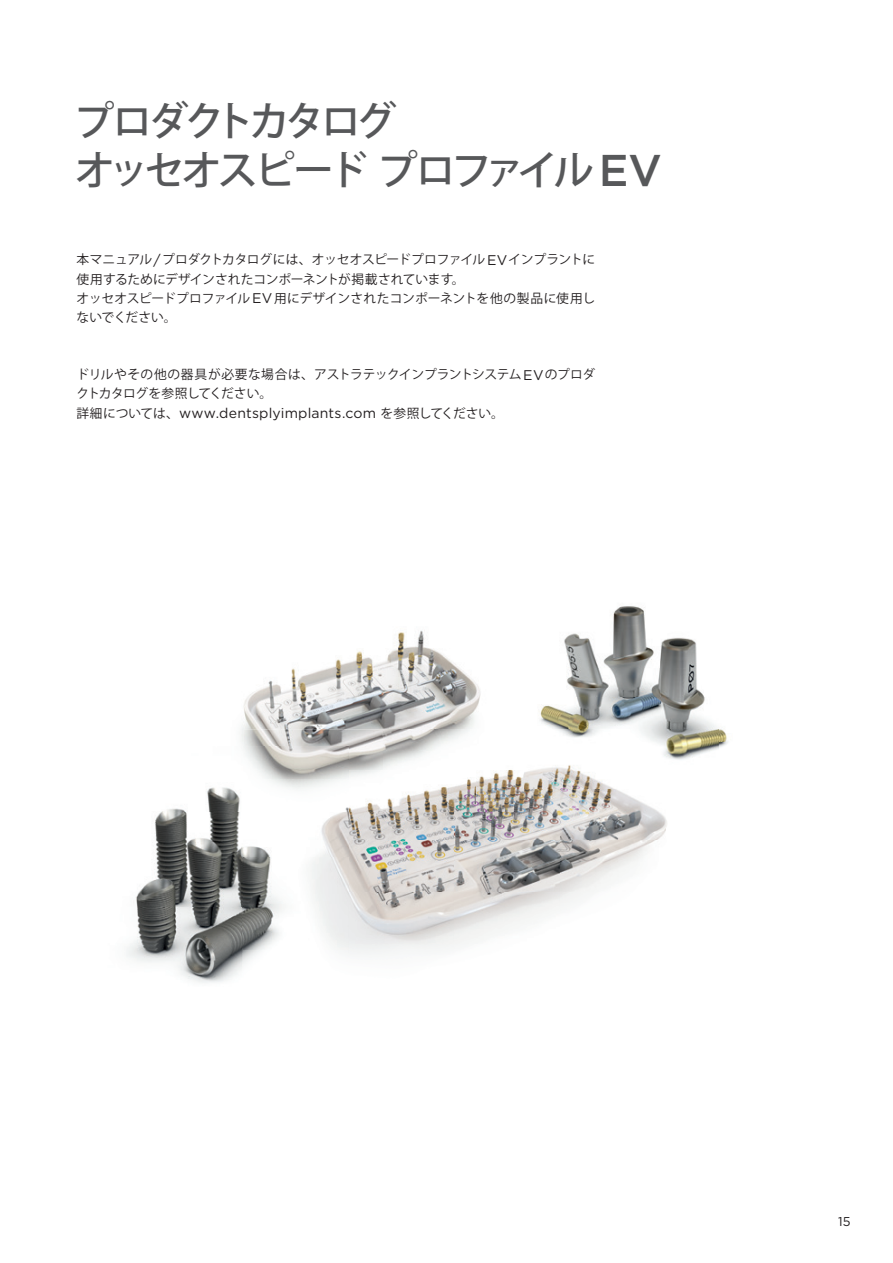
<style>
.page{position:relative;width:893px;height:1263px;background:#fff}
.page>*{position:absolute;margin:0;border:0;box-sizing:border-box;transform-origin:0 0}
.t1{font:500 40.35px/48.9px "Koz Go Pro";letter-spacing:-.11em;color:#57585a}
.t2{font:14.1px "Gotham";letter-spacing:.015em;color:#231f20}
.t3{font:12.75px/19.2px "Koz Go Pro";letter-spacing:-.02em;color:#231f20}
.t4{font:12.75px "Gotham";color:#231f20}
.s1{font-family:"Gotham";font-size:44.4px}
.s2{font-family:"Gotham";font-size:14.1px}
.s3{font-family:"Koz Go Pro";font-size:12.75px}
</style>
<div class="page">
<img style="left:126px;top:808px;width:115px;height:175px">
<img style="left:241px;top:847px;width:3px;height:122px">
<img style="left:540px;top:606px;width:120px;height:123px">
<img style="left:660px;top:637px;width:68px;height:106px">
<img style="left:719px;top:743px;width:8px;height:5px">
<img style="left:244px;top:811px;width:210px;height:153px">
<img style="left:454px;top:788px;width:213px;height:157px">
<img style="left:524px;top:729px;width:195px;height:59px">
<img style="left:241px;top:630px;width:240px;height:117px">
<img style="left:192px;top:747px;width:156px;height:64px">
<img style="left:244px;top:729px;width:237px;height:41px">
<img style="left:348px;top:770px;width:176px;height:41px">
<h1 class="t1" style="left:74px;top:99px;width:590px">プロダクトカタログ<br>オッセオスピードプロファイル <span class="s1">EV</span></h1>
<p class="t3" style="left:77px;top:250px;width:520px">本マニュアル<span class="s2">/</span>プロダクトカタログには、オッセオスピードプロファイル <span class="s2">EV</span>インプラントに使用するためにデザインされたコンポーネントが掲載されています。<br>オッセオスピードプロファイル <span class="s2">EV</span>用にデザインされたコンポーネントを他の製品に使用しないでください。</p>
<p class="t3" style="left:77px;top:365px;width:520px">ドリルやその他の器具が必要な場合は、アストラテックインプラントシステム<span class="s2">EV</span>のプロダクトカタログを参照してください。</p>
<p class="t2" style="left:77px;top:404px;width:429px"><span class="s3">詳細については、</span>www.dentsplyimplants.com <span class="s3">を参照してください。</span></p>
<p class="t4" style="left:838px;top:1214px;width:14px">15</p>
</div>
